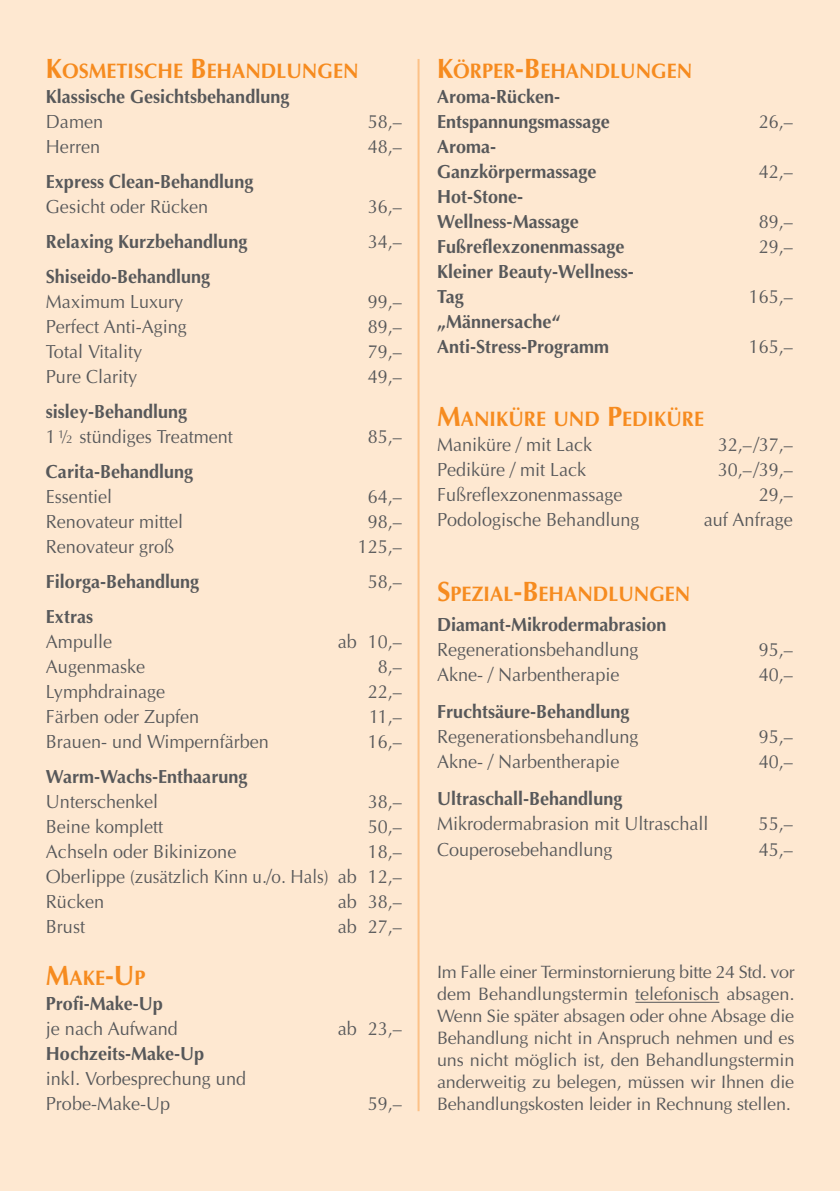
<style>
.page{position:relative;width:840px;height:1191px;background:#fff}
.page>*{position:absolute;margin:0;border:0;box-sizing:border-box;transform-origin:0 0}
.t1{font:700 21px "Optima";color:#f68b1f;scale:.95 1}
.t2{font:19px/25px "Optima";color:#57585a;text-align:justify;scale:.95 1}
.t3{font:700 19px/25px "Optima";color:#57585a;scale:.95 1}
.t4{font:18px/22px "Optima";letter-spacing:-.01em;color:#57585a;text-align:justify}
.s1{font-size:28px}
</style>
<div class="page">
<div style="left:0;top:0;width:839px;height:1191px;background:#fee8d1"></div>
<hr style="left:635px;top:1002px;width:84px;height:1px;background:#57585a">
<hr style="left:417px;top:59px;width:2px;height:1052px;background:#fcc187">
<p class="t1" style="left:46px;top:58px;width:330px"><span class="s1">K</span>OSMETISCHE <span class="s1">B</span>EHANDLUNGEN</p>
<p class="t3" style="left:46px;top:84px;width:258px">Klassische Gesichtsbehandlung</p>
<p class="t2" style="left:46px;top:109px;width:62px">Damen</p>
<p class="t2" style="left:367px;top:109px;width:37px">58,–</p>
<p class="t2" style="left:46px;top:134px;width:58px">Herren</p>
<p class="t2" style="left:367px;top:134px;width:37px">48,–</p>
<p class="t3" style="left:46px;top:169px;width:220px">Express Clean-Behandlung</p>
<p class="t2" style="left:46px;top:194px;width:172px">Gesicht oder Rücken</p>
<p class="t2" style="left:367px;top:194px;width:37px">36,–</p>
<p class="t3" style="left:46px;top:229px;width:213px">Relaxing Kurzbehandlung</p>
<p class="t2" style="left:367px;top:229px;width:37px">34,–</p>
<p class="t3" style="left:46px;top:264px;width:174px">Shiseido-Behandlung</p>
<p class="t2" style="left:46px;top:289px;width:146px">Maximum Luxury</p>
<p class="t2" style="left:367px;top:289px;width:37px">99,–</p>
<p class="t2" style="left:46px;top:314px;width:150px">Perfect Anti-Aging</p>
<p class="t2" style="left:367px;top:314px;width:37px">89,–</p>
<p class="t2" style="left:46px;top:339px;width:103px">Total Vitality</p>
<p class="t2" style="left:367px;top:339px;width:37px">79,–</p>
<p class="t2" style="left:46px;top:364px;width:97px">Pure Clarity</p>
<p class="t2" style="left:367px;top:364px;width:37px">49,–</p>
<p class="t3" style="left:46px;top:399px;width:150px">sisley-Behandlung</p>
<p class="t2" style="left:46px;top:424px;width:198px">1½ stündiges Treatment</p>
<p class="t2" style="left:367px;top:424px;width:37px">85,–</p>
<p class="t3" style="left:46px;top:459px;width:156px">Carita-Behandlung</p>
<p class="t2" style="left:46px;top:484px;width:71px">Essentiel</p>
<p class="t2" style="left:367px;top:484px;width:37px">64,–</p>
<p class="t2" style="left:46px;top:509px;width:146px">Renovateur mittel</p>
<p class="t2" style="left:367px;top:509px;width:37px">98,–</p>
<p class="t2" style="left:46px;top:534px;width:136px">Renovateur groß</p>
<p class="t2" style="left:357px;top:534px;width:48px">125,–</p>
<p class="t3" style="left:46px;top:569px;width:163px">Filorga-Behandlung</p>
<p class="t2" style="left:367px;top:569px;width:37px">58,–</p>
<p class="t3" style="left:46px;top:604px;width:51px">Extras</p>
<p class="t2" style="left:46px;top:629px;width:71px">Ampulle</p>
<p class="t2" style="left:338px;top:629px;width:69px">ab 10,–</p>
<p class="t2" style="left:46px;top:654px;width:106px">Augenmaske</p>
<p class="t2" style="left:377px;top:654px;width:27px">8,–</p>
<p class="t2" style="left:46px;top:679px;width:127px">Lymphdrainage</p>
<p class="t2" style="left:367px;top:679px;width:37px">22,–</p>
<p class="t2" style="left:46px;top:704px;width:163px">Färben oder Zupfen</p>
<p class="t2" style="left:369px;top:704px;width:36px">11,–</p>
<p class="t2" style="left:46px;top:729px;width:236px">Brauen- und Wimpernfärben</p>
<p class="t2" style="left:367px;top:729px;width:37px">16,–</p>
<p class="t3" style="left:46px;top:764px;width:213px">Warm-Wachs-Enthaarung</p>
<p class="t2" style="left:46px;top:789px;width:120px">Unterschenkel</p>
<p class="t2" style="left:367px;top:789px;width:37px">38,–</p>
<p class="t2" style="left:46px;top:814px;width:125px">Beine komplett</p>
<p class="t2" style="left:367px;top:814px;width:37px">50,–</p>
<p class="t2" style="left:46px;top:839px;width:202px">Achseln oder Bikinizone</p>
<p class="t2" style="left:46px;top:839px;width:376px;text-indent:321px">18,– Oberlippe (zusätzlich Kinn u./o. Hals) ab 12,– Rücken</p>
<p class="t2" style="left:338px;top:889px;width:69px">ab 38,–</p>
<p class="t2" style="left:46px;top:914px;width:43px">Brust</p>
<p class="t2" style="left:338px;top:914px;width:69px">ab 27,–</p>
<p class="t1" style="left:46px;top:964px;width:106px"><span class="s1">M</span>AKE<span class="s1">-U</span>P</p>
<p class="t3" style="left:46px;top:990px;width:124px">Profi-Make-Up</p>
<p class="t2" style="left:46px;top:1015px;width:140px">je nach Aufwand</p>
<p class="t2" style="left:338px;top:1015px;width:69px">ab 23,–</p>
<p class="t3" style="left:46px;top:1040px;width:168px">Hochzeits-Make-Up</p>
<p class="t2" style="left:46px;top:1065px;width:212px">inkl. Vorbesprechung und<br>Probe-Make-Up</p>
<p class="t2" style="left:367px;top:1090px;width:37px">59,–</p>
<p class="t1" style="left:437px;top:58px;width:270px"><span class="s1">K</span>ÖRPER<span class="s1">-B</span>EHANDLUNGEN</p>
<p class="t3" style="left:437px;top:84px;width:183px">Aroma-Rücken-<br>Entspannungsmassage</p>
<p class="t3" style="left:437px;top:134px;width:169px">Aroma-<br>Ganzkörpermassage</p>
<p class="t3" style="left:437px;top:184px;width:151px">Hot-Stone-<br>Wellness-Massage</p>
<p class="t2" style="left:758px;top:109px;width:37px">26,–</p>
<p class="t2" style="left:758px;top:159px;width:37px">42,–</p>
<p class="t2" style="left:758px;top:209px;width:37px">89,–</p>
<p class="t3" style="left:437px;top:234px;width:199px">Fußreflexzonenmassage</p>
<p class="t2" style="left:758px;top:234px;width:37px">29,–</p>
<p class="t3" style="left:437px;top:259px;width:208px">Kleiner Beauty-Wellness-<br>Tag</p>
<p class="t2" style="left:748px;top:284px;width:48px">165,–</p>
<p class="t3" style="left:437px;top:309px;width:183px">„Männersache“<br>Anti-Stress-Programm</p>
<p class="t2" style="left:748px;top:334px;width:48px">165,–</p>
<p class="t1" style="left:437px;top:405px;width:282px"><span class="s1">M</span>ANIKÜRE UND <span class="s1">P</span>EDIKÜRE</p>
<p class="t2" style="left:437px;top:432px;width:165px">Maniküre / mit Lack</p>
<p class="t2" style="left:717px;top:432px;width:80px">32,–/37,–</p>
<p class="t2" style="left:437px;top:457px;width:158px">Pediküre / mit Lack</p>
<p class="t2" style="left:717px;top:457px;width:80px">30,–/39,–</p>
<p class="t2" style="left:437px;top:482px;width:196px">Fußreflexzonenmassage</p>
<p class="t2" style="left:758px;top:482px;width:37px">29,–</p>
<p class="t2" style="left:437px;top:507px;width:214px">Podologische Behandlung</p>
<p class="t2" style="left:703px;top:507px;width:95px">auf Anfrage</p>
<p class="t1" style="left:437px;top:580px;width:268px"><span class="s1">S</span>PEZIAL<span class="s1">-B</span>EHANDLUNGEN</p>
<p class="t3" style="left:437px;top:612px;width:243px">Diamant-Mikrodermabrasion</p>
<p class="t2" style="left:437px;top:637px;width:213px">Regenerationsbehandlung</p>
<p class="t2" style="left:758px;top:637px;width:37px">95,–</p>
<p class="t2" style="left:437px;top:662px;width:193px">Akne- / Narbentherapie</p>
<p class="t2" style="left:758px;top:662px;width:37px">40,–</p>
<p class="t3" style="left:437px;top:699px;width:204px">Fruchtsäure-Behandlung</p>
<p class="t2" style="left:437px;top:724px;width:213px">Regenerationsbehandlung</p>
<p class="t2" style="left:758px;top:724px;width:37px">95,–</p>
<p class="t2" style="left:437px;top:749px;width:193px">Akne- / Narbentherapie</p>
<p class="t2" style="left:758px;top:749px;width:37px">40,–</p>
<p class="t3" style="left:437px;top:786px;width:196px">Ultraschall-Behandlung</p>
<p class="t2" style="left:437px;top:811px;width:287px">Mikrodermabrasion mit Ultraschall</p>
<p class="t2" style="left:758px;top:811px;width:37px">55,–</p>
<p class="t2" style="left:437px;top:836px;width:186px">Couperosebehandlung</p>
<p class="t2" style="left:758px;top:836px;width:37px">45,–</p>
<p class="t4" style="left:437px;top:960px;width:359px">Im Falle einer Terminstornierung bitte 24 Std. vor dem Behandlungstermin telefonisch absagen.<br>Wenn Sie später absagen oder ohne Absage die Behandlung nicht in Anspruch nehmen und es uns nicht möglich ist, den Behandlungstermin anderweitig zu belegen, müssen wir Ihnen die Behandlungskosten leider in Rechnung stellen.</p>
</div>
